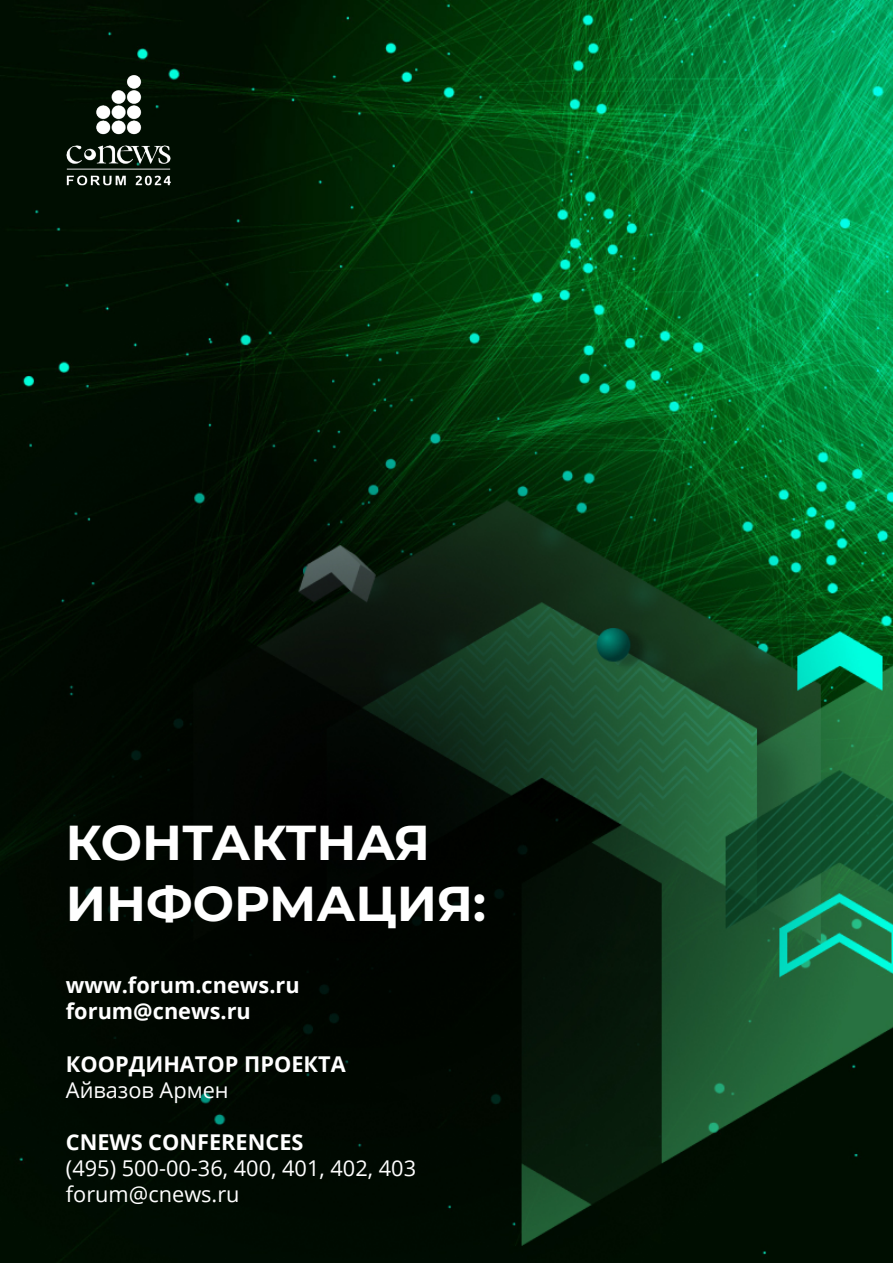
<style>
.page{position:relative;width:893px;height:1263px;background:#fff}
.page>*{position:absolute;margin:0;border:0;box-sizing:border-box;transform-origin:0 0}
.t1{font:700 49.05px/61.3px "Montserrat";color:#fff}
.t2{font:700 21.75px/26.1px "Open Sans";color:#fff}
.t3{font:21.75px/26.1px "Open Sans";color:#fff}
</style>
<div class="page">
<img style="left:0;top:0;width:893px;height:1263px">
<img style="left:62px;top:70px;width:113px;height:119px">
<h1 class="t1" style="left:66px;top:811px;width:421px">КОНТАКТНАЯ<br>ИНФОРМАЦИЯ:</h1>
<p class="t2" style="left:66px;top:972px;width:235px">www.forum.cnews.ru forum@cnews.ru</p>
<p class="t2" style="left:66px;top:1050px;width:281px">КООРДИНАТОР ПРОЕКТА</p>
<p class="t3" style="left:66px;top:1076px;width:164px">Айвазов Армен</p>
<p class="t2" style="left:66px;top:1128px;width:239px">CNEWS CONFERENCES</p>
<p class="t3" style="left:66px;top:1154px;width:352px">(495) 500-00-36, 400, 401, 402, 403 forum@cnews.ru</p>
</div>
